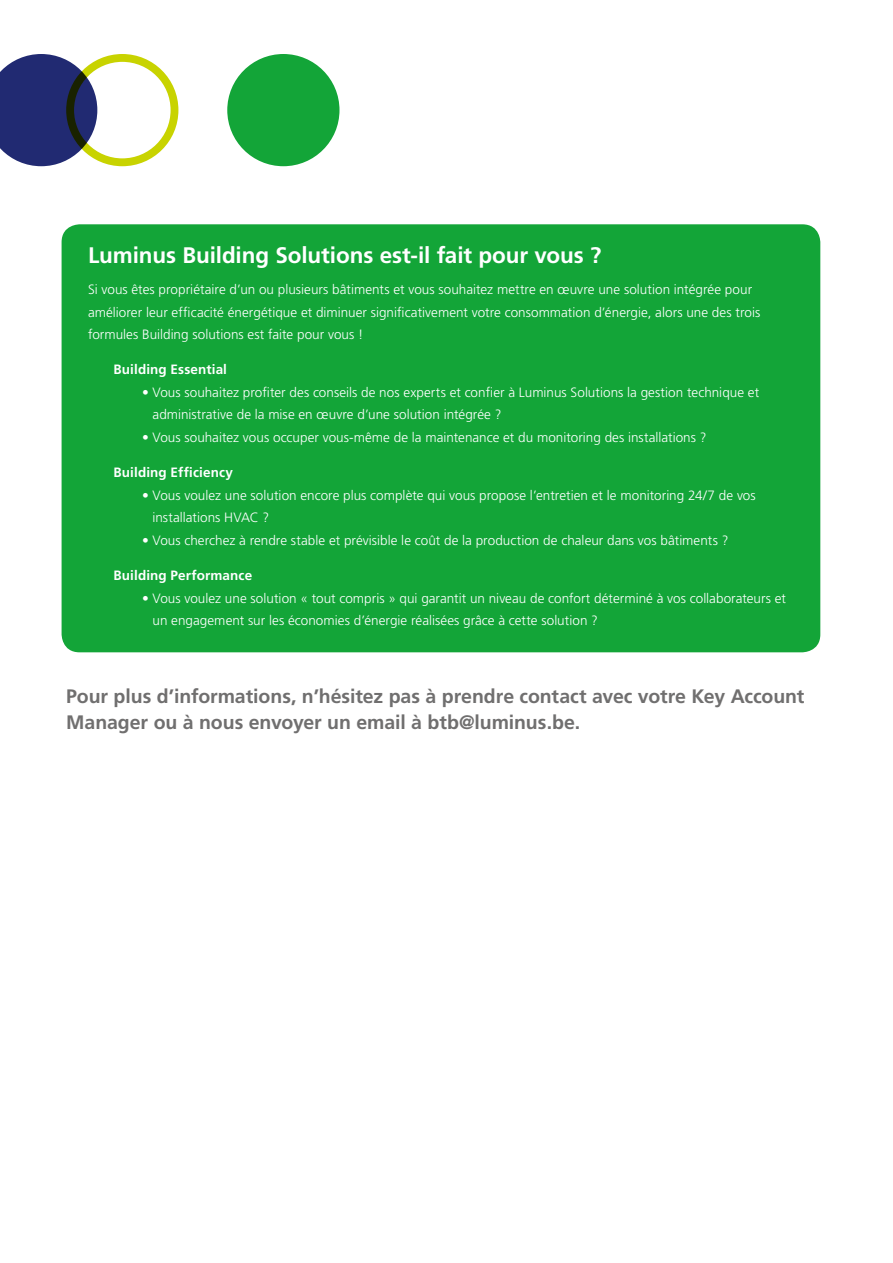
<style>
.page{position:relative;width:893px;height:1263px;background:#fff}
.page>*{position:absolute;margin:0;border:0;box-sizing:border-box;transform-origin:0 0}
.t1{font:700 22.5px "Frutiger LT Std";letter-spacing:-.005em;color:#fff}
.t2{font:700 19.5px/25.5px "Frutiger LT Std";letter-spacing:-.005em;color:#706f6f}
.t3{font:300 13.5px/22.5px "Frutiger LT Std";color:#fff}
.t4{font:700 13.5px "Frutiger LT Std";letter-spacing:.01em;color:#fff}
</style>
<div class="page">
<div style="left:227px;top:54px;width:112px;height:112px;background:#13a538;border-radius:50%"></div>
<svg style="left:0;top:54px;width:178px;height:112px"></svg>
<div style="left:62px;top:224px;width:758px;height:428px;background:#13a538;border-radius:18px"></div>
<h1 class="t1" style="left:88px;top:242px;width:515px">Luminus Building Solutions est-il fait pour vous ?</h1>
<p class="t3" style="left:88px;top:278px;width:674px">Si vous êtes propriétaire d’un ou plusieurs bâtiments et vous souhaitez mettre en œuvre une solution intégrée pour améliorer leur efficacité énergétique et diminuer significativement votre consommation d’énergie, alors une des trois formules Building solutions est faite pour vous !</p>
<p class="t4" style="left:114px;top:362px;width:115px">Building Essential</p>
<p class="t3" style="left:153px;top:381px;width:608px;text-indent:-11px">• Vous souhaitez profiter des conseils de nos experts et confier à Luminus Solutions la gestion technique et administrative de la mise en œuvre d’une solution intégrée ?</p>
<p class="t3" style="left:142px;top:426px;width:566px">• Vous souhaitez vous occuper vous-même de la maintenance et du monitoring des installations ?</p>
<p class="t4" style="left:114px;top:465px;width:121px">Building Efficiency</p>
<p class="t3" style="left:153px;top:484px;width:605px;text-indent:-11px">• Vous voulez une solution encore plus complète qui vous propose l’entretien et le monitoring 24/7 de vos installations HVAC ?</p>
<p class="t3" style="left:142px;top:529px;width:588px">• Vous cherchez à rendre stable et prévisible le coût de la production de chaleur dans vos bâtiments ?</p>
<p class="t4" style="left:114px;top:567px;width:140px">Building Performance</p>
<p class="t3" style="left:153px;top:587px;width:635px;text-indent:-11px">• Vous voulez une solution « tout compris » qui garantit un niveau de confort déterminé à vos collaborateurs et un engagement sur les économies d’énergie réalisées grâce à cette solution ?</p>
<h2 class="t2" style="left:66px;top:684px;width:740px">Pour plus d’informations, n’hésitez pas à prendre contact avec votre Key Account<br>Manager ou à nous envoyer un email à btb@luminus.be.</h2>
</div>
